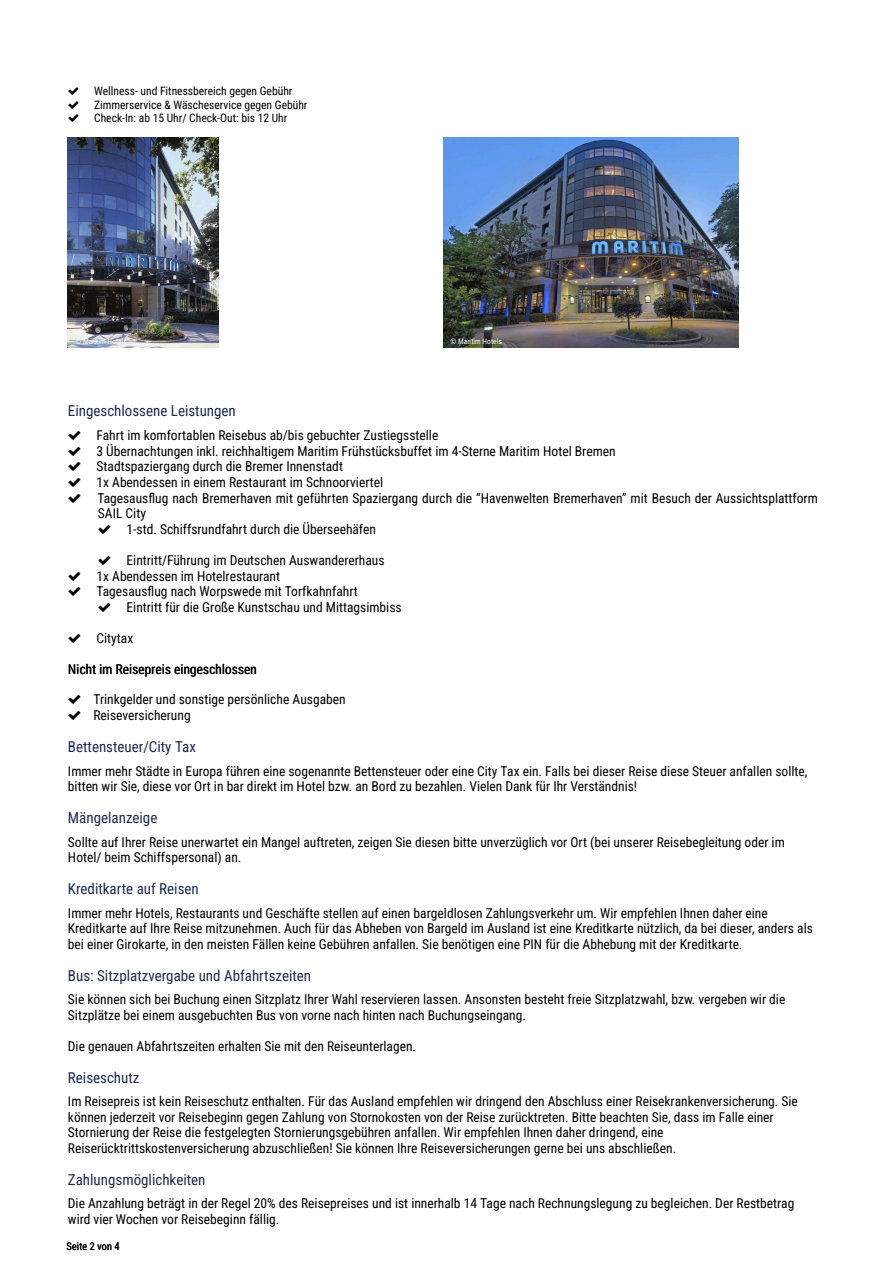
<style>
.page{position:relative;width:893px;height:1263px;background:#fff}
.page>*{position:absolute;margin:0;border:0;box-sizing:border-box;transform-origin:0 0}
.t1{font:15px "Roboto Condensed";color:#1c2b52}
.t2{font:13.5px/15.6px "Roboto Condensed";color:#000}
.t3{font:11.55px/13.5px "Roboto Condensed";color:#000}
.t4{font:10.5px "Roboto Condensed";color:#000}
.t5{font:7.5px "Roboto Condensed";color:#fff}
</style>
<div class="page">
<img style="left:68px;top:138px;width:150px;height:210px">
<img style="left:443px;top:138px;width:296px;height:210px">
<p class="t3" style="left:94px;top:85px;width:215px">Wellness- und Fitnessbereich gegen Gebühr<br>Zimmerservice &amp; Wäscheservice gegen Gebühr<br>Check-In: ab 15 Uhr/ Check-Out: bis 12 Uhr</p>
<p class="t5" style="left:75px;top:338px;width:53px">© Maritim Hotels</p>
<p class="t5" style="left:450px;top:338px;width:53px">© Maritim Hotels</p>
<p class="t1" style="left:68px;top:404px;width:169px">Eingeschlossene Leistungen</p>
<p class="t2" style="left:97px;top:428px;width:343px">Fahrt im komfortablen Reisebus ab/bis gebuchter Zustiegsstelle</p>
<p class="t2" style="left:97px;top:444px;width:521px">3 Übernachtungen inkl. reichhaltigem Maritim Frühstücksbuffet im 4-Sterne Maritim Hotel Bremen</p>
<p class="t2" style="left:97px;top:460px;width:248px">Stadtspaziergang durch die Bremer Innenstadt</p>
<p class="t2" style="left:97px;top:475px;width:288px">1x Abendessen in einem Restaurant im Schnoorviertel</p>
<p class="t2" style="left:97px;top:491px;width:722px">Tagesausflug nach Bremerhaven mit geführten Spaziergang durch die “Havenwelten Bremerhaven” mit Besuch der Aussichtsplattform</p>
<p class="t2" style="left:98px;top:507px;width:49px">SAIL City</p>
<p class="t2" style="left:127px;top:522px;width:251px">1-std. Schiffsrundfahrt durch die Überseehäfen</p>
<p class="t2" style="left:97px;top:553px;width:289px;text-indent:30px">Eintritt/Führung im Deutschen Auswandererhaus<br>1x Abendessen im Hotelrestaurant<br>Tagesausflug nach Worpswede mit Torfkahnfahrt</p>
<p class="t2" style="left:127px;top:600px;width:277px">Eintritt für die Große Kunstschau und Mittagsimbiss</p>
<p class="t2" style="left:97px;top:631px;width:38px">Citytax</p>
<p class="t2" style="left:68px;top:662px;width:190px">Nicht im Reisepreis eingeschlossen</p>
<p class="t2" style="left:93px;top:693px;width:254px">Trinkgelder und sonstige persönliche Ausgaben<br>Reiseversicherung</p>
<p class="t1" style="left:68px;top:740px;width:129px">Bettensteuer/City Tax</p>
<p class="t2" style="left:68px;top:764px;width:741px">Immer mehr Städte in Europa führen eine sogenannte Bettensteuer oder eine City Tax ein. Falls bei dieser Reise diese Steuer anfallen sollte, bitten wir Sie, diese vor Ort in bar direkt im Hotel bzw. an Bord zu bezahlen. Vielen Dank für Ihr Verständnis!</p>
<p class="t1" style="left:68px;top:811px;width:91px">Mängelanzeige</p>
<p class="t2" style="left:68px;top:835px;width:718px">Sollte auf Ihrer Reise unerwartet ein Mangel auftreten, zeigen Sie diesen bitte unverzüglich vor Ort (bei unserer Reisebegleitung oder im<br>Hotel/ beim Schiffspersonal) an.</p>
<p class="t1" style="left:68px;top:882px;width:132px">Kreditkarte auf Reisen</p>
<p class="t2" style="left:68px;top:906px;width:746px">Immer mehr Hotels, Restaurants und Geschäfte stellen auf einen bargeldlosen Zahlungsverkehr um. Wir empfehlen Ihnen daher eine<br>Kreditkarte auf Ihre Reise mitzunehmen. Auch für das Abheben von Bargeld im Ausland ist eine Kreditkarte nützlich, da bei dieser, anders als bei einer Girokarte, in den meisten Fällen keine Gebühren anfallen. Sie benötigen eine PIN für die Abhebung mit der Kreditkarte.</p>
<p class="t1" style="left:68px;top:969px;width:245px">Bus: Sitzplatzvergabe und Abfahrtszeiten</p>
<p class="t2" style="left:68px;top:993px;width:719px">Sie können sich bei Buchung einen Sitzplatz Ihrer Wahl reservieren lassen. Ansonsten besteht freie Sitzplatzwahl, bzw. vergeben wir die<br>Sitzplätze bei einem ausgebuchten Bus von vorne nach hinten nach Buchungseingang.</p>
<p class="t2" style="left:68px;top:1039px;width:350px">Die genauen Abfahrtszeiten erhalten Sie mit den Reiseunterlagen.</p>
<p class="t1" style="left:68px;top:1070px;width:73px">Reiseschutz</p>
<p class="t2" style="left:68px;top:1094px;width:731px">Im Reisepreis ist kein Reiseschutz enthalten. Für das Ausland empfehlen wir dringend den Abschluss einer Reisekrankenversicherung. Sie können jederzeit vor Reisebeginn gegen Zahlung von Stornokosten von der Reise zurücktreten. Bitte beachten Sie, dass im Falle einer Stornierung der Reise die festgelegten Stornierungsgebühren anfallen. Wir empfehlen Ihnen daher dringend, eine Reiserücktrittskostenversicherung abzuschließen! Sie können Ihre Reiseversicherungen gerne bei uns abschließen.</p>
<p class="t1" style="left:68px;top:1172px;width:139px">Zahlungsmöglichkeiten</p>
<p class="t2" style="left:68px;top:1196px;width:728px">Die Anzahlung beträgt in der Regel 20% des Reisepreises und ist innerhalb 14 Tage nach Rechnungslegung zu begleichen. Der Restbetrag wird vier Wochen vor Reisebeginn fällig.</p>
<p class="t4" style="left:66px;top:1242px;width:55px">Seite 2 von 4</p>
</div>
